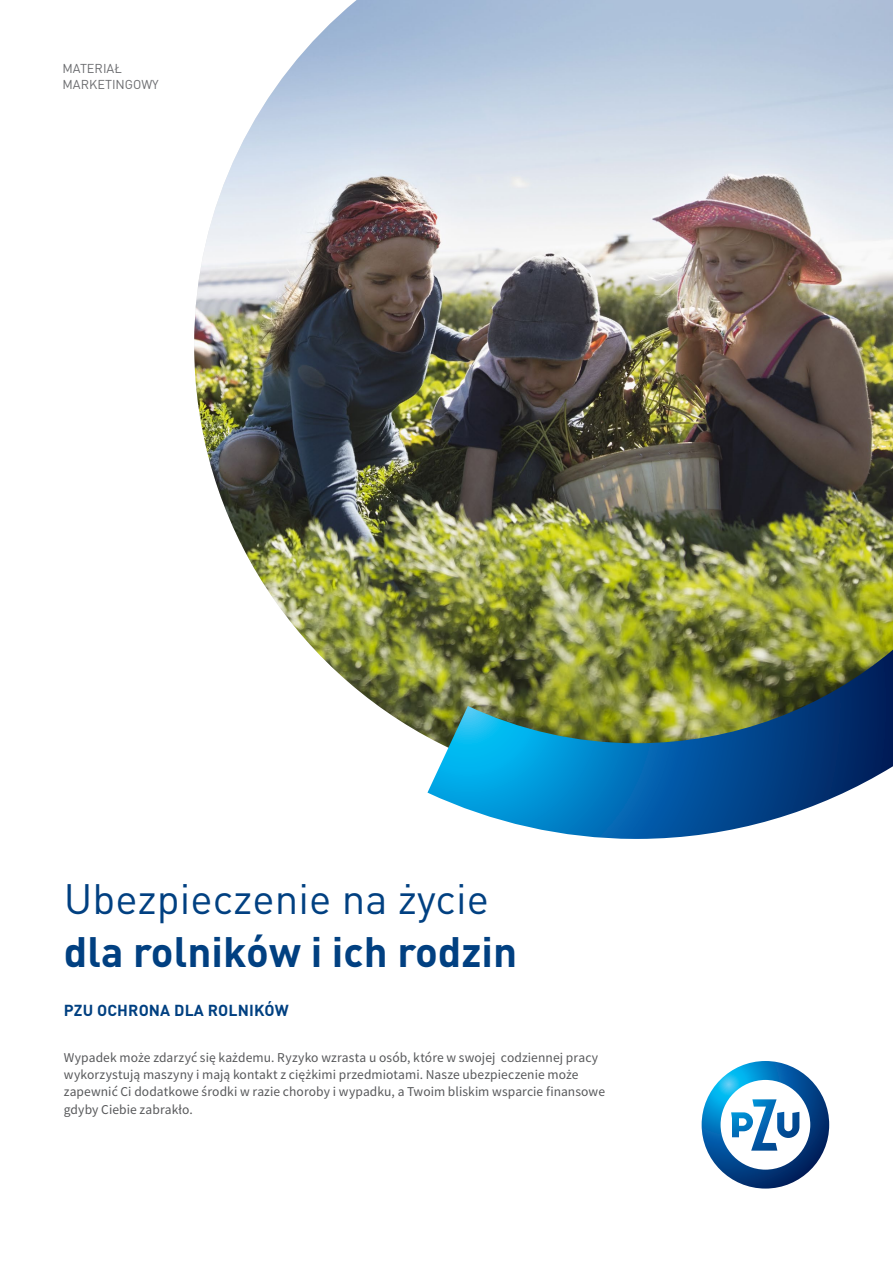
<style>
.page{position:relative;width:893px;height:1263px;background:#fff}
.page>*{position:absolute;margin:0;border:0;box-sizing:border-box;transform-origin:0 0}
.TEKST_REKLAMOWY{font:700 42px/52.5px "DIN Pro Pl";color:#014081}
.NAZWA_PRODUKTU{font:700 15.75px "DIN Pro Pl";letter-spacing:.01em;color:#014081}
.TEXT{font:13.5px/17.2px "Source Sans Pro";letter-spacing:.005em;color:#57585a}
.t1{font:12.75px "DIN Pro Pl";color:#6c6d70}
.s1{font-weight:400}
</style>
<div class="page">
<svg style="left:702px;top:1061px;width:127px;height:127px"></svg>
<img style="left:194px;top:0;width:699px;height:737px">
<img style="left:427px;top:650px;width:466px;height:189px">
<p class="t1" style="left:63px;top:60px;width:61px">MATERIAŁ</p>
<p class="t1" style="left:63px;top:77px;width:98px">MARKETINGOWY</p>
<p class="TEKST_REKLAMOWY" style="left:64px;top:871px;width:455px"><span class="s1">Ubezpieczenie na życie </span>dla rolników i ich rodzin</p>
<p class="NAZWA_PRODUKTU" style="left:64px;top:1000px;width:226px">PZU OCHRONA DLA ROLNIKÓW</p>
<p class="TEXT" style="left:64px;top:1048px;width:536px">Wypadek może zdarzyć się każdemu. Ryzyko wzrasta u osób, które w swojej codziennej pracy wykorzystują maszyny i mają kontakt z ciężkimi przedmiotami. Nasze ubezpieczenie może</p>
<p class="TEXT" style="left:64px;top:1083px;width:543px">zapewnić Ci dodatkowe środki w razie choroby i wypadku, a Twoim bliskim wsparcie finansowe gdyby Ciebie zabrakło.</p>
</div>
